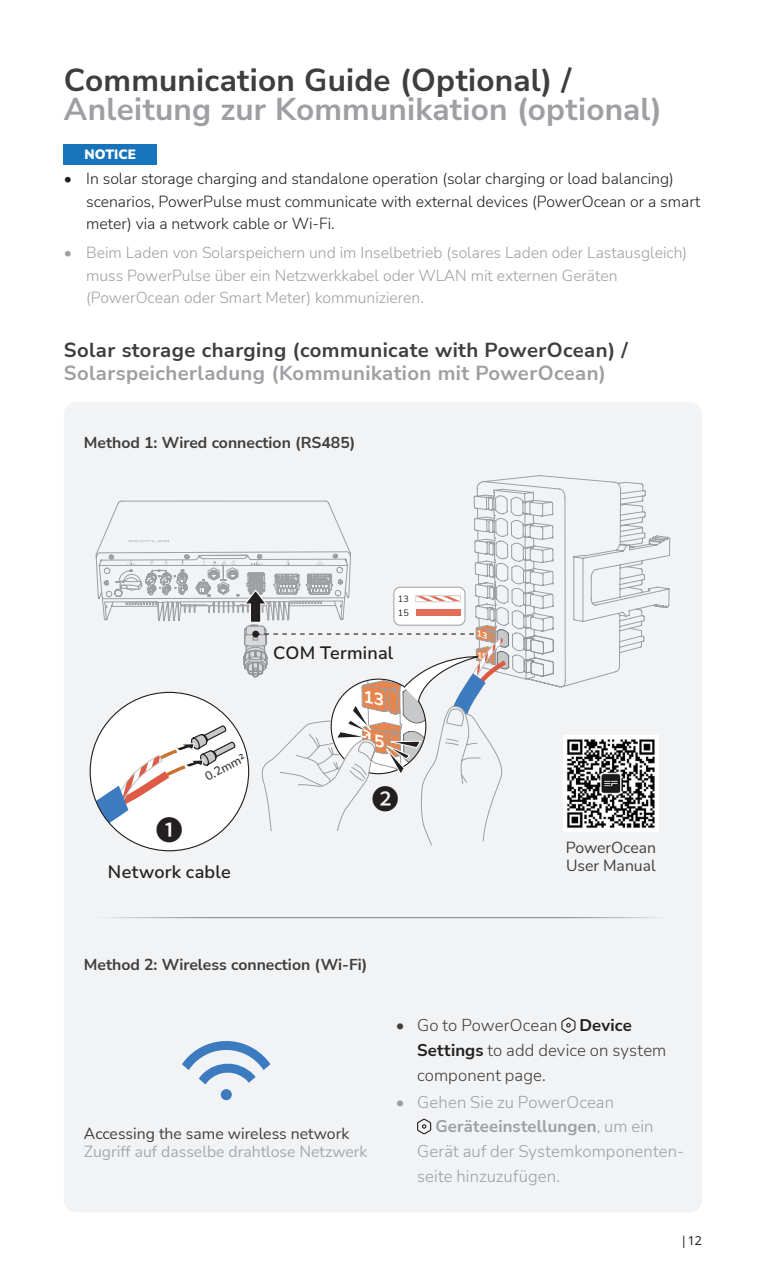
<style>
.page{position:relative;width:766px;height:1276px;background:#fff}
.page>*{position:absolute;margin:0;border:0;box-sizing:border-box;transform-origin:0 0}
.t1{font:700 31.5px "Nunito Sans";letter-spacing:.005em;color:#9d9fa2}
.t2{font:700 31.5px "Nunito Sans";letter-spacing:.005em;color:#3e3e3f}
.t3{font:100 27px "Noto Sans SC";color:#231f20}
.t4{font:700 20.25px "Nunito Sans";letter-spacing:.02em;color:#3e3e3f}
.t5{font:700 20.25px "Nunito Sans";letter-spacing:.02em;color:#9d9fa2}
.t6{font:600 18px "Nunito Sans";letter-spacing:.015em;color:#231f20}
.t7{font:300 16.88px "Nunito Sans";letter-spacing:.01em;color:#9d9fa2}
.t8{font:300 16.88px/24.8px "Nunito Sans";letter-spacing:.005em;color:#3e3e3f}
.t9{font:700 16.88px "Nunito Sans";letter-spacing:.01em;color:#9d9fa2}
.t10{font:300 15.75px/22.5px "Nunito Sans";color:#231f20}
.t11{font:300 15.75px/22.5px "Nunito Sans";color:#9d9fa2}
.t12{font:700 15.75px "Nunito Sans";color:#3e3e3f}
.t13{font:15.75px "Nunito Sans";color:#3e3e3f}
.t14{font:15.75px "Nunito Sans";color:#a7a8ac}
.t15{font:900 13.5px "Nunito Sans";letter-spacing:.01em;color:#fff}
.t16{font:600 12.38px "Nunito Sans";color:#3e3e3f}
.t17{font:12.38px "Noto Sans";color:#231f20}
.t18{font:9px/14.2px "Nunito Sans";color:#231f20}
.s1{font-weight:700;color:#231f20}
.s2{font-weight:300}
</style>
<div class="page">
<div style="left:64px;top:144px;width:93px;height:20px;background:#1774ba"></div>
<div style="left:64px;top:402px;width:638px;height:810px;background:#f2f3f4;border-radius:13px"></div>
<svg style="left:561px;top:1017px;width:15px;height:16px"></svg>
<svg style="left:417px;top:1118px;width:15px;height:17px"></svg>
<svg style="left:182px;top:1041px;width:88px;height:59px"></svg>
<hr style="left:98px;top:917px;width:569px;height:1px;background:#fff">
<svg style="left:473px;top:475px;width:197px;height:213px"></svg>
<svg style="left:523px;top:635px;width:31px;height:43px"></svg>
<img style="left:563px;top:735px;width:95px;height:96px">
<svg style="left:90px;top:500px;width:420px;height:350px"></svg>
<h1 class="t2" style="left:64px;top:58px;width:509px">Communication Guide (Optional) /</h1>
<h1 class="t1" style="left:64px;top:87px;width:599px">Anleitung zur Kommunikation (optional)</h1>
<p class="t15" style="left:84px;top:144px;width:53px">NOTICE</p>
<p class="t10" style="left:86px;top:167px;width:615px;text-indent:-22px">• In solar storage charging and standalone operation (solar charging or load balancing) scenarios, PowerPulse must communicate with external devices (PowerOcean or a smart meter) via a network cable or Wi-Fi.</p>
<p class="t11" style="left:86px;top:241px;width:602px;text-indent:-22px">• Beim Laden von Solarspeichern und im Inselbetrieb (solares Laden oder Lastausgleich) muss PowerPulse über ein Netzwerkkabel oder WLAN mit externen Geräten (PowerOcean oder Smart Meter) kommunizieren.</p>
<p class="t4" style="left:64px;top:336px;width:565px">Solar storage charging (communicate with PowerOcean) /</p>
<p class="t5" style="left:64px;top:358px;width:543px">Solarspeicherladung (Kommunikation mit PowerOcean)</p>
<p class="t12" style="left:84px;top:431px;width:273px">Method 1: Wired connection (RS485)</p>
<p class="t18" style="left:398px;top:591px;width:13px">13<br>15</p>
<p class="t6" style="left:273px;top:639px;width:122px">COM Terminal</p>
<h2 class="t3" style="left:156px;top:814px;width:28px">❶</h2>
<p class="t16" style="left:201px;top:770px;width:45px;rotate:-28deg">0.2mm²</p>
<h2 class="t3" style="left:372px;top:784px;width:28px">❷</h2>
<p class="t13" style="left:565px;top:836px;width:92px">PowerOcean</p>
<p class="t6" style="left:108px;top:859px;width:124px">Network cable</p>
<p class="t13" style="left:566px;top:854px;width:91px">User Manual</p>
<p class="t12" style="left:84px;top:953px;width:285px">Method 2: Wireless connection (Wi-Fi)</p>
<p class="t13" style="left:84px;top:1123px;width:267px">Accessing the same wireless network</p>
<p class="t14" style="left:84px;top:1141px;width:285px">Zugriff auf dasselbe drahtlose Netzwerk</p>
<p class="t8" style="left:395px;top:1012px;width:163px">• Go to PowerOcean</p>
<p class="t8" style="left:417px;top:1012px;width:251px;text-indent:162px"><span class="s1">Device<br>Settings</span> to add device on system component page.</p>
<p class="t7" style="left:395px;top:1090px;width:220px">• Gehen Sie zu PowerOcean</p>
<p class="t9" style="left:435px;top:1114px;width:220px">Geräteeinstellungen<span class="s2">, um ein</span></p>
<p class="t7" style="left:417px;top:1139px;width:268px">Gerät auf der Systemkomponenten-</p>
<p class="t7" style="left:417px;top:1164px;width:144px">seite hinzuzufügen.</p>
<p class="t17" style="left:680px;top:1233px;width:23px">|12</p>
</div>
